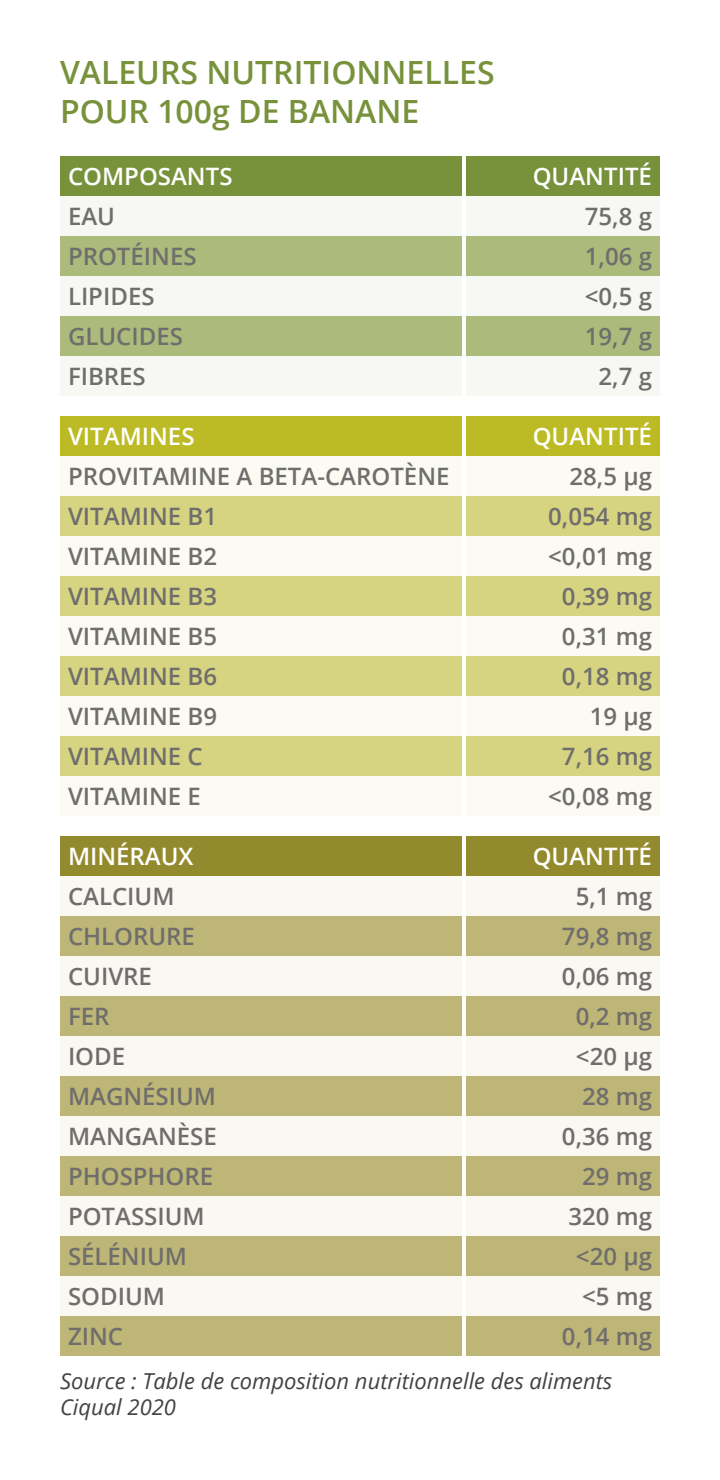
<style>
.page{position:relative;width:720px;height:1480px;background:#fff}
.page>*{position:absolute;margin:0;border:0;box-sizing:border-box;transform-origin:0 0}
.t1{font:600 32px/38.4px "Open Sans";color:#77923b}
.t2{font:600 24px "Open Sans";color:#6f6e6c}
.t3{font:600 24px "Open Sans";color:#fff}
.t4{font:italic 22px/26.4px "Open Sans";color:#424242}
</style>
<div class="page">
<div style="left:60px;top:156px;width:600px;height:40px;background:#77923b"></div>
<div style="left:60px;top:196px;width:600px;height:200px;background:#f7f8f3"></div>
<svg style="left:60px;top:236px;width:600px;height:120px;fill:#acba7c"></svg>
<hr style="left:462px;top:156px;width:4px;height:40px;background:#fff">
<hr style="left:462px;top:196px;width:4px;height:40px;background:#fff">
<hr style="left:462px;top:236px;width:4px;height:40px;background:#fff">
<hr style="left:462px;top:276px;width:4px;height:40px;background:#fff">
<hr style="left:462px;top:316px;width:4px;height:40px;background:#fff">
<hr style="left:462px;top:356px;width:4px;height:40px;background:#fff">
<div style="left:60px;top:416px;width:600px;height:40px;background:#bcbb25"></div>
<div style="left:60px;top:456px;width:600px;height:360px;background:#fbfbf4"></div>
<svg style="left:60px;top:496px;width:600px;height:280px;fill:#d6d481"></svg>
<hr style="left:462px;top:416px;width:4px;height:40px;background:#fff">
<hr style="left:462px;top:456px;width:4px;height:40px;background:#fff">
<hr style="left:462px;top:496px;width:4px;height:40px;background:#fff">
<hr style="left:462px;top:536px;width:4px;height:40px;background:#fff">
<hr style="left:462px;top:576px;width:4px;height:40px;background:#fff">
<hr style="left:462px;top:616px;width:4px;height:40px;background:#fff">
<hr style="left:462px;top:656px;width:4px;height:40px;background:#fff">
<hr style="left:462px;top:696px;width:4px;height:40px;background:#fff">
<hr style="left:462px;top:736px;width:4px;height:40px;background:#fff">
<hr style="left:462px;top:776px;width:4px;height:40px;background:#fff">
<div style="left:60px;top:836px;width:600px;height:40px;background:#938a2d"></div>
<div style="left:60px;top:876px;width:600px;height:40px;background:#f9f8f2"></div>
<svg style="left:60px;top:916px;width:600px;height:440px;fill:#beb677"></svg>
<hr style="left:462px;top:836px;width:4px;height:40px;background:#fff">
<hr style="left:462px;top:876px;width:4px;height:40px;background:#fff">
<hr style="left:462px;top:916px;width:4px;height:40px;background:#fff">
<hr style="left:462px;top:956px;width:4px;height:40px;background:#fff">
<hr style="left:462px;top:996px;width:4px;height:40px;background:#fff">
<hr style="left:462px;top:1036px;width:4px;height:40px;background:#fff">
<hr style="left:462px;top:1076px;width:4px;height:40px;background:#fff">
<hr style="left:462px;top:1116px;width:4px;height:40px;background:#fff">
<hr style="left:462px;top:1156px;width:4px;height:40px;background:#fff">
<hr style="left:462px;top:1196px;width:4px;height:40px;background:#fff">
<hr style="left:462px;top:1236px;width:4px;height:40px;background:#fff">
<hr style="left:462px;top:1276px;width:4px;height:40px;background:#fff">
<hr style="left:462px;top:1316px;width:4px;height:40px;background:#fff">
<h1 class="t1" style="left:60px;top:57px;width:436px">VALEURS NUTRITIONNELLES<br>POUR 100g DE BANANE</h1>
<p class="t3" style="left:68px;top:167px;width:166px">COMPOSANTS</p>
<p class="t3" style="left:533px;top:167px;width:121px">QUANTITÉ</p>
<p class="t2" style="left:68px;top:207px;width:49px">EAU</p>
<p class="t2" style="left:585px;top:207px;width:69px">75,8 g</p>
<p class="t2" style="left:68px;top:247px;width:130px">PROTÉINES</p>
<p class="t2" style="left:585px;top:247px;width:69px">1,06 g</p>
<p class="t2" style="left:68px;top:287px;width:88px">LIPIDES</p>
<p class="t2" style="left:585px;top:287px;width:69px">&lt;0,5 g</p>
<p class="t2" style="left:68px;top:327px;width:116px">GLUCIDES</p>
<p class="t2" style="left:585px;top:327px;width:69px">19,7 g</p>
<p class="t2" style="left:68px;top:367px;width:79px">FIBRES</p>
<p class="t2" style="left:599px;top:367px;width:55px">2,7 g</p>
<p class="t3" style="left:68px;top:427px;width:128px">VITAMINES</p>
<p class="t3" style="left:533px;top:427px;width:121px">QUANTITÉ</p>
<p class="t2" style="left:68px;top:467px;width:383px">PROVITAMINE A BETA-CAROTÈNE</p>
<p class="t2" style="left:570px;top:467px;width:84px">28,5 µg</p>
<p class="t2" style="left:68px;top:507px;width:151px">VITAMINE B1</p>
<p class="t2" style="left:548px;top:507px;width:105px">0,054 mg</p>
<p class="t2" style="left:68px;top:547px;width:151px">VITAMINE B2</p>
<p class="t2" style="left:548px;top:547px;width:105px">&lt;0,01 mg</p>
<p class="t2" style="left:68px;top:587px;width:151px">VITAMINE B3</p>
<p class="t2" style="left:562px;top:587px;width:92px">0,39 mg</p>
<p class="t2" style="left:68px;top:627px;width:151px">VITAMINE B5</p>
<p class="t2" style="left:562px;top:627px;width:92px">0,31 mg</p>
<p class="t2" style="left:68px;top:667px;width:151px">VITAMINE B6</p>
<p class="t2" style="left:562px;top:667px;width:92px">0,18 mg</p>
<p class="t2" style="left:68px;top:707px;width:151px">VITAMINE B9</p>
<p class="t2" style="left:590px;top:707px;width:64px">19 µg</p>
<p class="t2" style="left:68px;top:747px;width:136px">VITAMINE C</p>
<p class="t2" style="left:562px;top:747px;width:92px">7,16 mg</p>
<p class="t2" style="left:68px;top:787px;width:134px">VITAMINE E</p>
<p class="t2" style="left:548px;top:787px;width:105px">&lt;0,08 mg</p>
<p class="t3" style="left:68px;top:847px;width:127px">MINÉRAUX</p>
<p class="t3" style="left:533px;top:847px;width:121px">QUANTITÉ</p>
<p class="t2" style="left:68px;top:887px;width:108px">CALCIUM</p>
<p class="t2" style="left:576px;top:887px;width:78px">5,1 mg</p>
<p class="t2" style="left:68px;top:927px;width:129px">CHLORURE</p>
<p class="t2" style="left:562px;top:927px;width:92px">79,8 mg</p>
<p class="t2" style="left:68px;top:967px;width:85px">CUIVRE</p>
<p class="t2" style="left:562px;top:967px;width:92px">0,06 mg</p>
<p class="t2" style="left:68px;top:1007px;width:43px">FER</p>
<p class="t2" style="left:576px;top:1007px;width:78px">0,2 mg</p>
<p class="t2" style="left:68px;top:1047px;width:59px">IODE</p>
<p class="t2" style="left:576px;top:1047px;width:78px">&lt;20 µg</p>
<p class="t2" style="left:68px;top:1087px;width:150px">MAGNÉSIUM</p>
<p class="t2" style="left:582px;top:1087px;width:71px">28 mg</p>
<p class="t2" style="left:68px;top:1127px;width:150px">MANGANÈSE</p>
<p class="t2" style="left:562px;top:1127px;width:92px">0,36 mg</p>
<p class="t2" style="left:68px;top:1167px;width:147px">PHOSPHORE</p>
<p class="t2" style="left:582px;top:1167px;width:71px">29 mg</p>
<p class="t2" style="left:68px;top:1207px;width:138px">POTASSIUM</p>
<p class="t2" style="left:568px;top:1207px;width:85px">320 mg</p>
<p class="t2" style="left:68px;top:1247px;width:121px">SÉLÉNIUM</p>
<p class="t2" style="left:576px;top:1247px;width:78px">&lt;20 µg</p>
<p class="t2" style="left:68px;top:1287px;width:98px">SODIUM</p>
<p class="t2" style="left:582px;top:1287px;width:71px">&lt;5 mg</p>
<p class="t2" style="left:68px;top:1327px;width:57px">ZINC</p>
<p class="t2" style="left:562px;top:1327px;width:92px">0,14 mg</p>
<p class="t4" style="left:60px;top:1370px;width:554px">Source : Table de composition nutritionnelle des aliments<br>Ciqual 2020</p>
</div>
